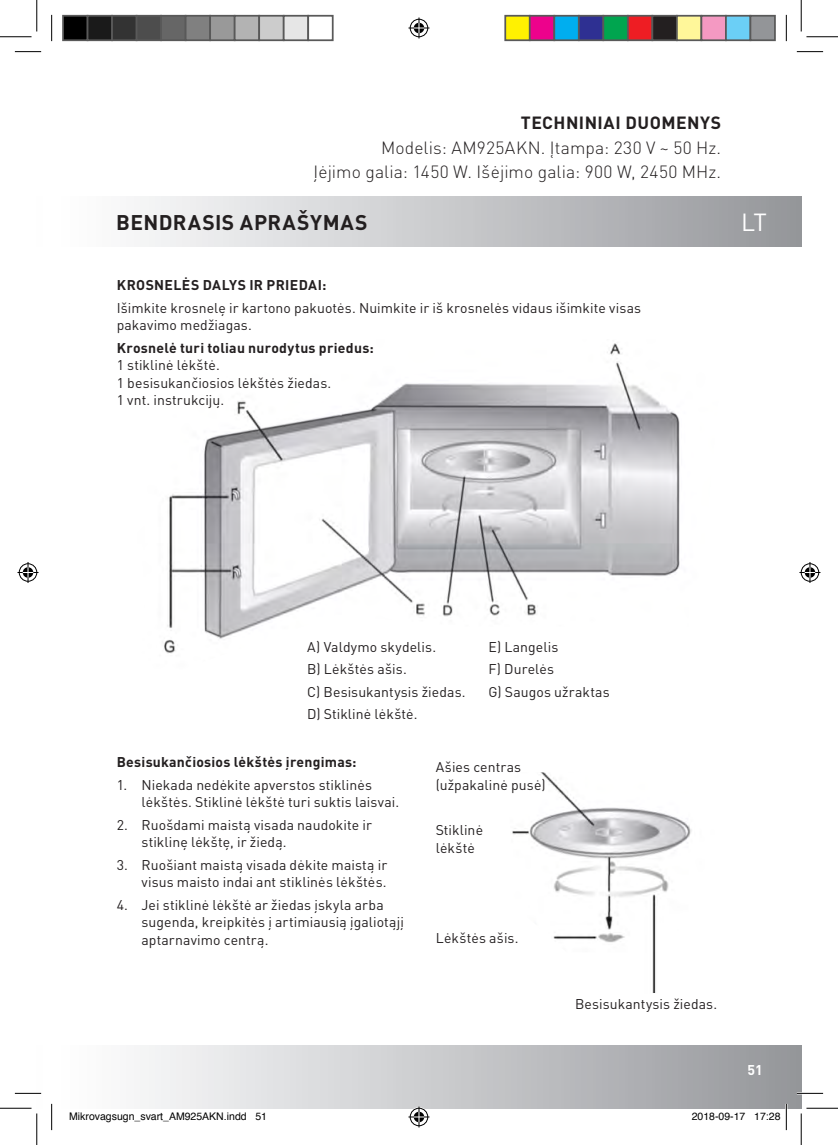
<style>
.page{position:relative;width:838px;height:1145px;background:#fff}
.page>*{position:absolute;margin:0;border:0;box-sizing:border-box;transform-origin:0 0}
.t1{font:24.5px "DIN Pro";color:#fff}
.t2{font:700 21px "DIN Pro";letter-spacing:.03em;color:#231f20}
.t3{font:300 17.5px/24.5px "DIN Pro";letter-spacing:.01em;color:#231f20;text-align:right}
.t4{font:700 17.5px "DIN Pro";letter-spacing:.025em;color:#231f20}
.t5{font:14px/17.5px "DIN Pro";letter-spacing:.01em;color:#231f20}
.t6{font:700 14px "DIN Pro";letter-spacing:.02em;color:#231f20}
.t7{font:700 14px "DIN Pro";color:#fff}
.t8{font:10.5px "Helvetica";color:#000}
</style>
<div class="page">
<div style="left:52px;top:1046px;width:749px;height:62px;background:linear-gradient(to right,#fff,#96979b)"></div>
<div style="left:52px;top:197px;width:749px;height:50px;background:linear-gradient(to right,#fff,#96979b)"></div>
<img style="left:164px;top:343px;width:516px;height:310px">
<img style="left:512px;top:772px;width:180px;height:221px">
<hr style="left:796px;top:1092px;width:27px;height:2px;background:#fff">
<hr style="left:51px;top:1104px;width:2px;height:26px;background:#fff">
<hr style="left:785px;top:1104px;width:2px;height:26px;background:#fff">
<svg style="left:15px;top:51px;width:26px;height:1px"></svg>
<svg style="left:796px;top:51px;width:27px;height:1px"></svg>
<svg style="left:15px;top:1093px;width:26px;height:1px"></svg>
<svg style="left:796px;top:1093px;width:27px;height:1px"></svg>
<svg style="left:51px;top:15px;width:1px;height:26px"></svg>
<svg style="left:51px;top:1104px;width:1px;height:26px"></svg>
<svg style="left:786px;top:15px;width:1px;height:26px"></svg>
<svg style="left:786px;top:1104px;width:1px;height:26px"></svg>
<hr style="left:0;top:36px;width:32px;height:1px;background:#000">
<hr style="left:806px;top:36px;width:31px;height:1px;background:#000">
<hr style="left:0;top:1108px;width:32px;height:1px;background:#000">
<hr style="left:806px;top:1108px;width:31px;height:1px;background:#000">
<hr style="left:36px;top:0;width:1px;height:31px;background:#000">
<hr style="left:36px;top:1113px;width:1px;height:32px;background:#000">
<hr style="left:800px;top:0;width:1px;height:31px;background:#000">
<hr style="left:800px;top:1113px;width:1px;height:32px;background:#000">
<svg style="left:408px;top:18px;width:21px;height:21px"></svg>
<svg style="left:408px;top:1106px;width:21px;height:21px"></svg>
<svg style="left:18px;top:562px;width:21px;height:21px"></svg>
<svg style="left:799px;top:562px;width:21px;height:21px"></svg>
<div style="left:63px;top:16px;width:25px;height:24px;background:#000"></div>
<div style="left:62px;top:15px;width:26px;height:26px;border:2px solid #595959"></div>
<div style="left:88px;top:16px;width:24px;height:24px;background:#1a1a1a"></div>
<div style="left:87px;top:15px;width:26px;height:26px;border:2px solid #595959"></div>
<div style="left:112px;top:16px;width:25px;height:24px;background:#333"></div>
<div style="left:111px;top:15px;width:26px;height:26px;border:2px solid #595959"></div>
<div style="left:137px;top:16px;width:24px;height:24px;background:#4d4d4d"></div>
<div style="left:136px;top:15px;width:26px;height:26px;border:2px solid #595959"></div>
<div style="left:161px;top:16px;width:25px;height:24px;background:#666"></div>
<div style="left:160px;top:15px;width:26px;height:26px;border:2px solid #595959"></div>
<div style="left:186px;top:16px;width:24px;height:24px;background:#808080"></div>
<div style="left:185px;top:15px;width:26px;height:26px;border:2px solid #595959"></div>
<div style="left:210px;top:16px;width:25px;height:24px;background:#999"></div>
<div style="left:209px;top:15px;width:26px;height:26px;border:2px solid #595959"></div>
<div style="left:235px;top:16px;width:24px;height:24px;background:#b3b3b3"></div>
<div style="left:234px;top:15px;width:26px;height:26px;border:2px solid #595959"></div>
<div style="left:259px;top:16px;width:25px;height:24px;background:#ccc"></div>
<div style="left:258px;top:15px;width:26px;height:26px;border:2px solid #595959"></div>
<div style="left:284px;top:16px;width:24px;height:24px;background:#e6e6e6"></div>
<div style="left:283px;top:15px;width:26px;height:26px;border:2px solid #595959"></div>
<div style="left:307px;top:15px;width:26px;height:26px;border:2px solid #595959"></div>
<div style="left:505px;top:16px;width:24px;height:24px;background:#fff101"></div>
<div style="left:504px;top:15px;width:26px;height:26px;border:2px solid #595959"></div>
<div style="left:529px;top:16px;width:25px;height:24px;background:#ed028c"></div>
<div style="left:529px;top:15px;width:26px;height:26px;border:2px solid #595959"></div>
<div style="left:554px;top:16px;width:24px;height:24px;background:#00aeef"></div>
<div style="left:553px;top:15px;width:26px;height:26px;border:2px solid #595959"></div>
<div style="left:578px;top:16px;width:25px;height:24px;background:#2e3092"></div>
<div style="left:578px;top:15px;width:26px;height:26px;border:2px solid #595959"></div>
<div style="left:603px;top:16px;width:24px;height:24px;background:#00a54f"></div>
<div style="left:602px;top:15px;width:26px;height:26px;border:2px solid #595959"></div>
<div style="left:627px;top:16px;width:25px;height:24px;background:#ee1d23"></div>
<div style="left:627px;top:15px;width:26px;height:26px;border:2px solid #595959"></div>
<div style="left:652px;top:16px;width:24px;height:24px;background:#231f20"></div>
<div style="left:651px;top:15px;width:26px;height:26px;border:2px solid #595959"></div>
<div style="left:676px;top:16px;width:25px;height:24px;background:#fff79a"></div>
<div style="left:676px;top:15px;width:26px;height:26px;border:2px solid #595959"></div>
<div style="left:701px;top:16px;width:24px;height:24px;background:#f499c2"></div>
<div style="left:700px;top:15px;width:26px;height:26px;border:2px solid #595959"></div>
<div style="left:725px;top:16px;width:25px;height:24px;background:#6bcff6"></div>
<div style="left:725px;top:15px;width:26px;height:26px;border:2px solid #595959"></div>
<div style="left:750px;top:16px;width:24px;height:24px;background:#939598"></div>
<div style="left:749px;top:15px;width:26px;height:26px;border:2px solid #595959"></div>
<p class="t4" style="left:521px;top:111px;width:202px">TECHNINIAI DUOMENYS</p>
<p class="t3" style="left:313px;top:135px;width:409px">Modelis: AM925AKN. Įtampa: 230 V ~ 50 Hz.<br>Įėjimo galia: 1450 W. Išėjimo galia: 900 W, 2450 MHz.</p>
<h2 class="t2" style="left:116px;top:208px;width:253px">BENDRASIS APRAŠYMAS</h2>
<h1 class="t1" style="left:741px;top:206px;width:28px">LT</h1>
<p class="t6" style="left:117px;top:276px;width:211px">KROSNELĖS DALYS IR PRIEDAI:</p>
<p class="t5" style="left:117px;top:298px;width:526px">Išimkite krosnelę ir kartono pakuotės. Nuimkite ir iš krosnelės vidaus išimkite visas pakavimo medžiagas.</p>
<p class="t6" style="left:117px;top:338px;width:258px">Krosnelė turi toliau nurodytus priedus:</p>
<p class="t5" style="left:117px;top:356px;width:216px">1 stiklinė lėkštė.<br>1 besisukančiosios lėkštės žiedas.<br>1 vnt. instrukcijų.</p>
<p class="t5" style="left:307px;top:635px;width:160px;line-height:22.4px">A) Valdymo skydelis.<br>B) Lėkštės ašis.<br>C) Besisukantysis žiedas.<br>D) Stiklinė lėkštė.</p>
<p class="t5" style="left:488px;top:635px;width:123px;line-height:22.4px">E) Langelis<br>F) Durelės<br>G) Saugos užraktas</p>
<p class="t6" style="left:117px;top:753px;width:241px">Besisukančiosios lėkštės įrengimas:</p>
<p class="t5" style="left:141px;top:775px;width:259px;text-indent:-25px">1. Niekada nedėkite apverstos stiklinės lėkštės. Stiklinė lėkštė turi suktis laisvai.</p>
<p class="t5" style="left:141px;top:815px;width:232px;text-indent:-25px">2. Ruošdami maistą visada naudokite ir stiklinę lėkštę, ir žiedą.</p>
<p class="t5" style="left:117px;top:855px;width:272px;text-align:right">3. Ruošiant maistą visada dėkite maistą ir visus maisto indai ant stiklinės lėkštės.</p>
<p class="t5" style="left:141px;top:895px;width:264px;text-indent:-25px">4. Jei stiklinė lėkštė ar žiedas įskyla arba sugenda, kreipkitės į artimiausią įgaliotąjį aptarnavimo centrą.</p>
<p class="t5" style="left:435px;top:758px;width:111px">Ašies centras (užpakalinė pusė)</p>
<p class="t5" style="left:435px;top:821px;width:49px">Stiklinė lėkštė</p>
<p class="t5" style="left:435px;top:929px;width:84px">Lėkštės ašis.</p>
<p class="t5" style="left:575px;top:994px;width:144px">Besisukantysis žiedas.</p>
<p class="t7" style="left:747px;top:1061px;width:17px">51</p>
<p class="t8" style="left:69px;top:1108px;width:199px">Mikrovagsugn_svart_AM925AKN.indd 51</p>
<p class="t8" style="left:691px;top:1108px;width:90px">2018-09-17 17:28</p>
</div>
